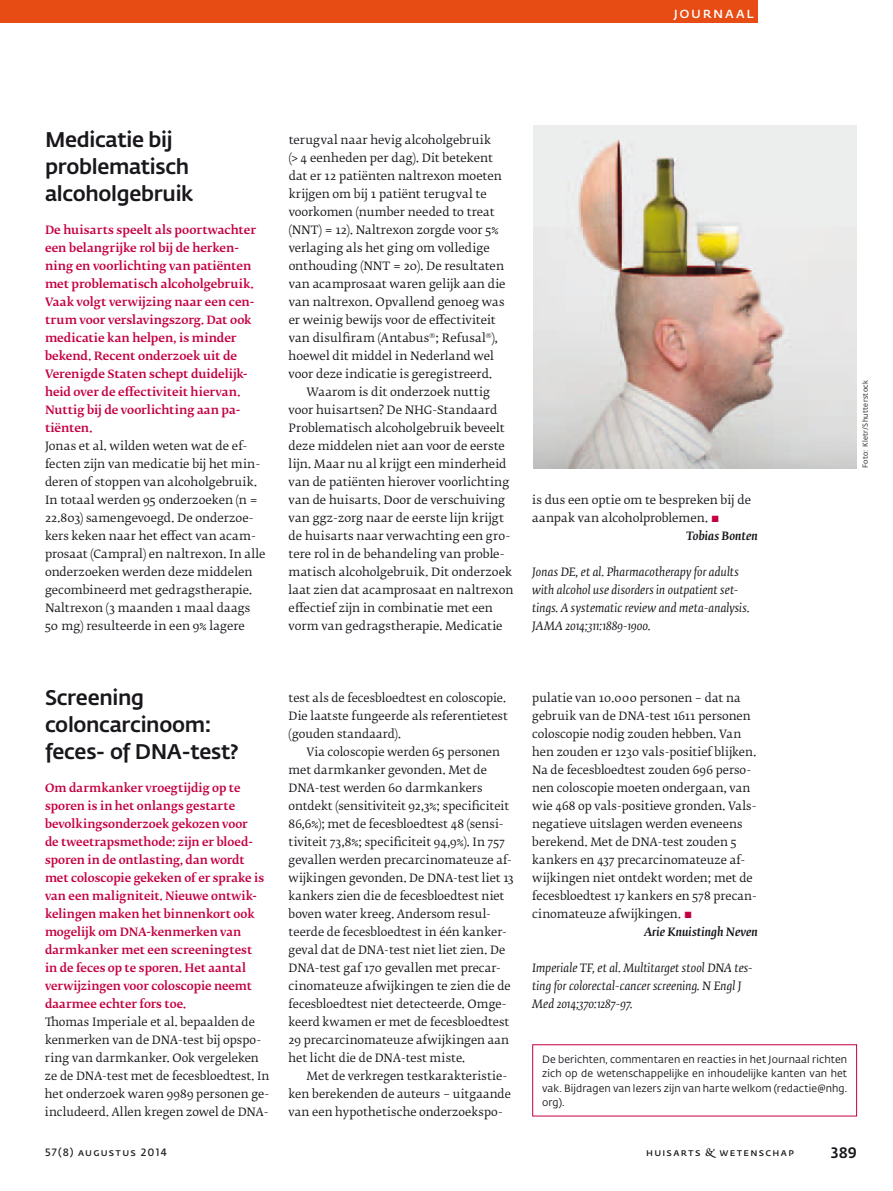
<style>
.page{position:relative;width:893px;height:1191px;background:#fff}
.page>*{position:absolute;margin:0;border:0;box-sizing:border-box;transform-origin:0 0}
.t1{font:500 21px/27px "Fedra Sans Pro";letter-spacing:-.015em;color:#1a171c}
.t2{font:600 15px "Fedra Sans Pro";letter-spacing:.105em;color:#fff}
.t3{font:500 15px "Fedra Sans Pro";color:#1a171c}
.t4{font:11.4px/18px "Fedra Serif B Pro";letter-spacing:.005em;color:#1a171c}
.t5{font:500 11.4px/18px "Fedra Serif B Pro";letter-spacing:-.005em;color:#c40040}
.t6{font:italic 11.4px/18px "Fedra Serif B Pro";letter-spacing:.005em;color:#1a171c}
.t7{font:italic 500 11.4px "Fedra Serif B Pro";color:#1a171c}
.t8{font:10.5px/14.1px "Fedra Sans Pro";letter-spacing:.01em;color:#1a171c;text-align:justify}
.t9{font:600 10.5px "Fedra Sans Pro";letter-spacing:.12em;color:#1a171c}
.t10{font:7.2px "Fedra Sans Pro";letter-spacing:.045em;color:#1a171c}
.s1{font-family:"Fedra Serif B Pro Demi";color:#c40040}
.s2{font-family:"Fedra Serif B Pro Demi";font-weight:400}
</style>
<div class="page">
<div style="left:0;top:0;width:758px;height:23px;background:#e74c14"></div>
<img style="left:533px;top:125px;width:324px;height:343px">
<h2 class="t2" style="left:674px;top:6px;width:81px">journaal</h2>
<h1 class="t1" style="left:45px;top:127px;width:150px">Medicatie bij problematisch alcoholgebruik</h1>
<p class="t5" style="left:45px;top:221px;width:213px">De huisarts speelt als poortwachter een belangrijke rol bij de herken&shy;ning en voorlichting van patiënten met problematisch alcoholgebruik.<br>Vaak volgt verwijzing naar een cen&shy;trum voor verslavingszorg. Dat ook medicatie kan helpen, is minder bekend. Recent onderzoek uit de<br>Verenigde Staten schept duidelijk&shy;heid over de effectiviteit hiervan.<br>Nuttig bij de voorlichting aan pa&shy;tiënten.</p>
<p class="t4" style="left:45px;top:437px;width:222px">Jonas et al. wilden weten wat de ef&shy;fecten zijn van medicatie bij het min&shy;deren of stoppen van alcoholgebruik.<br>In totaal werden 95 onderzoeken (n = 22.803) samengevoegd. De onderzoe&shy;kers keken naar het effect van acam&shy;prosaat (Campral) en naltrexon. In alle onderzoeken werden deze middelen gecombineerd met gedragstherapie.<br>Naltrexon (3 maanden 1 maal daags 50 mg) resulteerde in een 9% lagere</p>
<p class="t4" style="left:289px;top:131px;width:218px">terugval naar hevig alcoholgebruik<br>(&gt; 4 eenheden per dag). Dit betekent dat er 12 patiënten naltrexon moeten krijgen om bij 1 patiënt terugval te voorkomen (number needed to treat (NNT) = 12). Naltrexon zorgde voor 5% verlaging als het ging om volledige onthouding (NNT = 20). De resultaten van acamprosaat waren gelijk aan die van naltrexon. Opvallend genoeg was er weinig bewijs voor de effectiviteit van disulfiram (Antabus<sup>®</sup>; Refusal<sup>®</sup>), hoewel dit middel in Nederland wel voor deze indicatie is geregistreerd.</p>
<p class="t4" style="left:289px;top:383px;width:226px;text-indent:18px">Waarom is dit onderzoek nuttig voor huisartsen? De NHG-Standaard Problematisch alcoholgebruik beveelt deze middelen niet aan voor de eerste lijn. Maar nu al krijgt een minderheid van de patiënten hierover voorlichting van de huisarts. Door de verschuiving van ggz-zorg naar de eerste lijn krijgt de huisarts naar verwachting een gro&shy;tere rol in de behandeling van proble&shy;matisch alcoholgebruik. Dit onderzoek laat zien dat acamprosaat en naltrexon effectief zijn in combinatie met een vorm van gedragstherapie. Medicatie</p>
<p class="t4" style="left:532px;top:491px;width:220px">is dus een optie om te bespreken bij de</p>
<p class="t4" style="left:532px;top:509px;width:189px">aanpak van alcoholproblemen. <span class="s1">▪</span></p>
<p class="t7" style="left:686px;top:529px;width:73px">Tobias Bonten</p>
<p class="t6" style="left:532px;top:563px;width:219px">Jonas DE, et al. Pharmacotherapy for adults with alcohol use disorders in outpatient set&shy;tings. A systematic review and meta-analysis.<br>JAMA 2014;311:1889-1900.</p>
<p class="t10" style="left:862px;top:468px;width:90px;rotate:-90deg">Foto: Kletr/Shutterstock</p>
<h1 class="t1" style="left:45px;top:685px;width:195px">Screening coloncarcinoom: feces- of DNA-test?</h1>
<p class="t5" style="left:45px;top:779px;width:221px">Om darmkanker vroegtijdig op te sporen is in het onlangs gestarte bevolkingsonderzoek gekozen voor de tweetrapsmethode: zijn er bloed&shy;sporen in de ontlasting, dan wordt met coloscopie gekeken of er sprake is van een maligniteit. Nieuwe ontwik&shy;kelingen maken het binnenkort ook mogelijk om DNA-kenmerken van darmkanker met een screeningtest in de feces op te sporen. Het aantal verwijzingen voor coloscopie neemt daarmee echter fors toe.</p>
<p class="t4" style="left:45px;top:1013px;width:226px">Thomas Imperiale et al. bepaalden de kenmerken van de DNA-test bij opspo&shy;ring van darmkanker. Ook vergeleken ze de DNA-test met de fecesbloedtest. In het onderzoek waren 9989 personen ge&shy;includeerd. Allen kregen zowel de DNA-</p>
<p class="t4" style="left:289px;top:689px;width:221px">test als de fecesbloedtest en coloscopie.<br>Die laatste fungeerde als referentietest (gouden standaard).</p>
<p class="t4" style="left:289px;top:743px;width:227px;text-indent:18px">Via coloscopie werden 65 personen met darmkanker gevonden. Met de DNA-test werden 60 darmkankers ontdekt (sensitiviteit 92,3%; specificiteit 86,6%); met de fecesbloedtest 48 (sensi&shy;tiviteit 73,8%; specificiteit 94,9%). In 757 gevallen werden precarcinomateuze af&shy;wijkingen gevonden. De DNA-test liet 13 kankers zien die de fecesbloedtest niet boven water kreeg. Andersom resul&shy;teerde de fecesbloedtest in één kanker&shy;geval dat de DNA-test niet liet zien. De DNA-test gaf 170 gevallen met precar&shy;cinomateuze afwijkingen te zien die de fecesbloedtest niet detecteerde. Omge&shy;keerd kwamen er met de fecesbloedtest 29 precarcinomateuze afwijkingen aan het licht die de DNA-test miste.</p>
<p class="t4" style="left:289px;top:1067px;width:224px;text-indent:18px">Met de verkregen testkarakteristie&shy;ken berekenden de auteurs – uitgaande van een hypothetische onderzoekspo-</p>
<p class="t4" style="left:532px;top:689px;width:210px">pulatie van 10.000 personen – dat na</p>
<p class="t4" style="left:532px;top:707px;width:220px">gebruik van de DNA-test 1611 personen</p>
<p class="t4" style="left:532px;top:725px;width:210px">coloscopie nodig zouden hebben. Van</p>
<p class="t4" style="left:532px;top:743px;width:225px">hen zouden er 1230 vals-positief blijken.</p>
<p class="t4" style="left:532px;top:761px;width:221px">Na de fecesbloedtest zouden 696 perso-</p>
<p class="t4" style="left:532px;top:779px;width:220px">nen coloscopie moeten ondergaan, van</p>
<p class="t4" style="left:532px;top:797px;width:226px">wie 468 op vals-positieve gronden. Vals-</p>
<p class="t4" style="left:532px;top:815px;width:212px">negatieve uitslagen werden eveneens</p>
<p class="t4" style="left:532px;top:833px;width:206px">berekend. Met de DNA-test zouden 5</p>
<p class="t4" style="left:532px;top:851px;width:215px">kankers en 437 precarcinomateuze af-</p>
<p class="t4" style="left:532px;top:869px;width:222px">wijkingen niet ontdekt worden; met de</p>
<p class="t4" style="left:532px;top:887px;width:226px">fecesbloedtest 17 kankers en 578 precan-</p>
<p class="t4" style="left:532px;top:905px;width:162px">cinomateuze afwijkingen. <span class="s1">▪</span></p>
<p class="t7" style="left:644px;top:925px;width:115px">Arie Knuistingh Neven</p>
<p class="t6" style="left:532px;top:959px;width:222px">Imperiale TF, et al. Multitarget stool DNA tes&shy;ting for colorectal-cancer screening. N Engl J<br>Med 2014;370:1287-97.</p>
<p class="t8" style="left:542px;top:1053px;width:307px">De berichten, commentaren en reacties in het Journaal richten zich op de wetenschappelijke en inhoudelijke kanten van het vak. Bijdragen van lezers zijn van harte welkom (redactie@nhg. org).</p>
<p class="t9" style="left:45px;top:1147px;width:123px">57(8) augustus 2014</p>
<p class="t9" style="left:646px;top:1147px;width:149px">huisarts <span class="s2">&amp;</span> wetenschap</p>
<h2 class="t3" style="left:831px;top:1145px;width:28px">389</h2>
</div>
